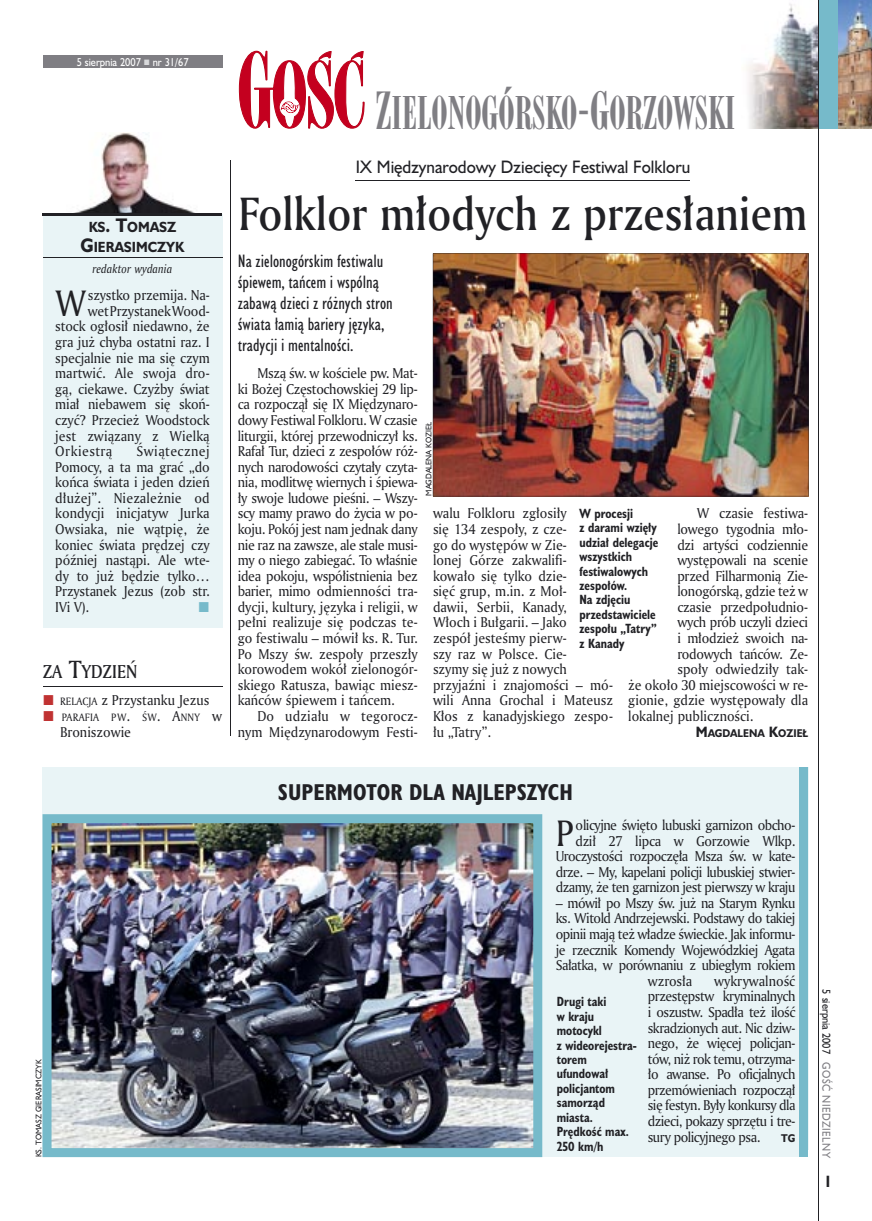
<style>
.page{position:relative;width:872px;height:1221px;background:#fff}
.page>*{position:absolute;margin:0;border:0;box-sizing:border-box;transform-origin:0 0}
.t1{font:45px "Amerigo Md PL";color:#212125;scale:.9 1}
.t2{font:43.5px "Modern 735 PL";color:#7f7e83;scale:.9 1}
.t3{font:35.55px "Amerigo PL";color:#212125;scale:.9 1}
.t4{font:35.55px "Amerigo PL";color:#212125;scale:.94 1}
.t5{font:700 21px "Humanst 521 Cn PL";color:#212125}
.t6{font:18px "Amerigo Md PL";color:#212125;scale:.9 1}
.t7{font:16.5px/21px "Humanst 521 Cn PL";color:#212125}
.t8{font:16.5px "Humanst 521 PL";color:#212125;scale:.94 1}
.t9{font:700 15px "Humanst 521 Cn PL";color:#212125;scale:.94 1}
.t10{font:13.8px/15.6px "Amerigo PL";letter-spacing:-.01em;color:#212125;text-align:justify;scale:.94 1}
.t11{font:13.8px/15.6px "Amerigo PL";letter-spacing:-.04em;color:#212125;text-align:right;scale:.94 1}
.t12{font:13.8px "Amerigo PL";letter-spacing:.035em;color:#212125;scale:.94 1}
.t13{font:700 13.5px/19.5px "Humanst 521 PL";color:#212125;text-align:center;scale:.9 1}
.t14{font:700 12.3px/14.4px "Humanst 521 Cn PL";color:#212125;scale:.94 1}
.t15{font:italic 11.7px "Amerigo PL";color:#212125;scale:.94 1}
.t16{font:10.5px "Humanst 521 PL";color:#fff;scale:.9 1}
.t17{font:10.5px "Humanst 521 PL";letter-spacing:.05em;color:#7f7e83;scale:.9 1}
.t18{font:10.5px "Humanst 521 PL";color:#212125;scale:.9 1}
.t19{font:10.35px "Amerigo PL";letter-spacing:.02em;color:#212125;scale:.94 1}
.t20{font:700 10.35px "Humanst 521 PL";color:#212125;scale:.9 1}
.t21{font:7.5px "Humanst 521 PL";color:#212125;scale:.94 1}
.s1{font-size:18px}
.s2{font-size:24px}
.s3{font-size:10.35px}
.s4{font-size:13.8px}
.s5{font-size:49.5px}
</style>
<div class="page">
<img style="left:837px;top:0;width:35px;height:129px">
<img style="left:746px;top:3px;width:72px;height:126px">
<div style="left:43px;top:214px;width:179px;height:413px;background:#e9f4f6"></div>
<div style="left:43px;top:55px;width:179px;height:13px;background:#7f7e83"></div>
<hr style="left:230px;top:160px;width:1px;height:575px;background:#212125">
<hr style="left:43px;top:686px;width:179px;height:1px;background:#212125">
<div style="left:43px;top:767px;width:765px;height:383px;background:#e9f4f6"></div>
<img style="left:43px;top:814px;width:499px;height:342px">
<div style="left:799px;top:767px;width:9px;height:389px;background:#76baca"></div>
<svg style="left:239px;top:51px;width:125px;height:78px"></svg>
<div style="left:818px;top:0;width:19px;height:129px;background:#76baca"></div>
<hr style="left:818px;top:0;width:1px;height:1220px;background:#212125">
<img style="left:74px;top:133px;width:121px;height:80px">
<hr style="left:43px;top:213px;width:179px;height:2px;background:#212125">
<hr style="left:43px;top:216px;width:179px;height:1px;background:#212125">
<hr style="left:43px;top:257px;width:179px;height:1px;background:#212125">
<hr style="left:356px;top:180px;width:334px;height:1px;background:#212125">
<img style="left:433px;top:253px;width:375px;height:243px">
<p class="t16" style="left:77px;top:55px;width:126px">5 sierpnia 2007 nr 31/67</p>
<p class="t13" style="left:80px;top:217px;width:117px">KS<span class="s1">. T</span>OMASZ<br><span class="s1">G</span>IERASIMCZYK</p>
<p class="t15" style="left:93px;top:261px;width:86px">redaktor wydania</p>
<h3 class="t3" style="left:55px;top:279px;width:35px">W</h3>
<p class="t10" style="left:88px;top:287px;width:131px">szystko przemija. Na-</p>
<p class="t10" style="left:88px;top:303px;width:131px">wet Przystanek Wood-</p>
<p class="t10" style="left:55px;top:318px;width:166px">stock ogłosił niedawno, że</p>
<p class="t10" style="left:55px;top:334px;width:166px">gra już chyba ostatni raz. I</p>
<p class="t10" style="left:55px;top:349px;width:166px">specjalnie nie ma się czym</p>
<p class="t10" style="left:55px;top:365px;width:166px">martwić. Ale swoja dro-</p>
<p class="t10" style="left:55px;top:380px;width:166px">gą, ciekawe. Czyżby świat</p>
<p class="t10" style="left:55px;top:396px;width:166px">miał niebawem się skoń-</p>
<p class="t10" style="left:55px;top:412px;width:166px">czyć? Przecież Woodstock</p>
<p class="t10" style="left:55px;top:427px;width:166px">jest związany z Wielką</p>
<p class="t12" style="left:55px;top:442px;width:62px">Orkiestrą</p>
<p class="t10" style="left:55px;top:443px;width:166px;text-indent:81px">Świątecznej Pomocy, a ta ma grać „do końca świata i jeden dzień dłużej”. Niezależnie od kondycji inicjatyw Jurka Owsiaka, nie wątpię, że koniec świata prędzej czy później nastąpi. Ale wte&shy;dy to już będzie tylko… Przystanek Jezus (zob str.<br>IVi V).</p>
<h3 class="t6" style="left:43px;top:659px;width:107px">ZA <span class="s2">T</span>YDZIEŃ</h3>
<p class="t10" style="left:60px;top:692px;width:160px"><span class="s3">RELACJA</span> z Przystanku Jezus</p>
<p class="t19" style="left:62px;top:710px;width:172px">PARAFIA PW<span class="s4">.</span> ŚW<span class="s4">. A</span>NNY <span class="s4">w</span></p>
<p class="t10" style="left:60px;top:723px;width:77px">Broniszowie</p>
<h2 class="t2" style="left:375px;top:86px;width:402px"><span class="s5">Z</span>IELONOGÓRSKO-<span class="s5">G</span>ORZOWSKI</h2>
<p class="t8" style="left:356px;top:156px;width:357px">IX Międzynarodowy Dziecięcy Festiwal Folkloru</p>
<h1 class="t1" style="left:239px;top:183px;width:633px">Folklor młodych z przesłaniem</h1>
<p class="t7" style="left:238px;top:250px;width:156px">Na zielonogórskim festiwalu śpiewem, tańcem i wspólną zabawą dzieci z różnych stron świata łamią bariery języka, tradycji i mentalności.</p>
<p class="t10" style="left:238px;top:365px;width:193px;text-indent:20px">Mszą św. w kościele pw. Mat&shy;ki Bożej Częstochowskiej 29 lip&shy;ca rozpoczął się IX Międzynaro&shy;dowy Festiwal Folkloru. W czasie liturgii, której przewodniczył ks.<br>Rafał Tur, dzieci z zespołów róż&shy;nych narodowości czytały czyta&shy;nia, modlitwę wiernych i śpiewa&shy;ły swoje ludowe pieśni. – Wszy&shy;scy mamy prawo do życia w po&shy;koju. Pokój jest nam jednak dany nie raz na zawsze, ale stale musi&shy;my o niego zabiegać. To właśnie idea pokoju, współistnienia bez barier, mimo odmienności tra&shy;dycji, kultury, języka i religii, w pełni realizuje się podczas te&shy;go festiwalu – mówił ks. R. Tur.<br>Po Mszy św. zespoły przeszły korowodem wokół zielonogór&shy;skiego Ratusza, bawiąc miesz&shy;kańców śpiewem i tańcem.</p>
<p class="t10" style="left:238px;top:707px;width:193px;text-align:right">Do udziału w tegorocz&shy;nym Międzynarodowym Festi-</p>
<p class="t21" style="left:424px;top:495px;width:80px;rotate:-90deg">MAGDALENA KOZIEŁ</p>
<p class="t10" style="left:433px;top:505px;width:193px;text-align:left">walu Folkloru zgłosiły<br>się 134 zespoły, z cze-<br>go do występów w Zie-<br>lonej Górze zakwalifi-<br>kowało się tylko dzie-<br>sięć grup, m.in. z Moł-<br>dawii, Serbii, Kanady,<br>Włoch i Bułgarii. – Jako<br>zespół jesteśmy pierw-<br>szy raz w Polsce. Cie-<br>szymy się już z nowych przyjaźni i znajomości – mó&shy;wili Anna Grochal i Mateusz<br>Kłos z kanadyjskiego zespo&shy;łu „Tatry”.</p>
<p class="t10" style="left:697px;top:505px;width:120px">W czasie festiwa-</p>
<p class="t14" style="left:579px;top:506px;width:85px">W procesji<br>z darami wzięły udział delegacje wszystkich festiwalowych zespołów.<br>Na zdjęciu przedstawiciele zespołu „Tatry” z Kanady</p>
<p class="t10" style="left:677px;top:521px;width:141px">lowego tygodnia mło-</p>
<p class="t10" style="left:677px;top:536px;width:141px">dzi artyści codziennie</p>
<p class="t10" style="left:677px;top:552px;width:141px">występowali na scenie</p>
<p class="t10" style="left:677px;top:567px;width:141px">przed Filharmonią Zie-</p>
<p class="t10" style="left:677px;top:583px;width:141px">lonogórską, gdzie też w</p>
<p class="t10" style="left:677px;top:598px;width:141px">czasie przedpołudnio-</p>
<p class="t10" style="left:677px;top:614px;width:141px">wych prób uczyli dzieci</p>
<p class="t10" style="left:677px;top:630px;width:141px">i młodzież swoich na-</p>
<p class="t10" style="left:677px;top:645px;width:141px">rodowych tańców. Ze-</p>
<p class="t10" style="left:677px;top:661px;width:141px">społy odwiedziły tak-</p>
<p class="t10" style="left:628px;top:676px;width:193px">że około 30 miejscowości w re-</p>
<p class="t10" style="left:628px;top:692px;width:193px">gionie, gdzie występowały dla</p>
<p class="t10" style="left:628px;top:707px;width:135px">lokalnej publiczności.</p>
<p class="t20" style="left:696px;top:725px;width:126px"><span class="s4">M</span>AGDALENA <span class="s4">K</span>OZIEŁ</p>
<p class="t21" style="left:33px;top:1156px;width:105px;rotate:-90deg">KS. TOMASZ GIERASIMCZYK</p>
<h3 class="t5" style="left:278px;top:777px;width:296px">SUPERMOTOR DLA NAJLEPSZYCH</h3>
<p class="t11" style="left:556px;top:816px;width:256px">olicyjne święto lubuski garnizon obcho&shy;dził 27 lipca w Gorzowie Wlkp.<br>Uroczystości rozpoczęła Msza św. w kate&shy;drze. – My, kapelani policji lubuskiej stwier&shy;dzamy, że ten garnizon jest pierwszy w kraju</p>
<p class="t11" style="left:556px;top:894px;width:256px">– mówił po Mszy św. już na Starym Rynku</p>
<p class="t11" style="left:556px;top:910px;width:256px">ks. Witold Andrzejewski. Podstawy do takiej</p>
<p class="t11" style="left:556px;top:925px;width:256px">opinii mają też władze świeckie. Jak informu-</p>
<p class="t11" style="left:556px;top:941px;width:256px">je rzecznik Komendy Wojewódzkiej Agata</p>
<p class="t11" style="left:556px;top:957px;width:256px">Sałatka, w porównaniu z ubiegłym rokiem</p>
<p class="t10" style="left:648px;top:972px;width:49px">wzrosła</p>
<h3 class="t4" style="left:556px;top:809px;width:20px">P</h3>
<p class="t10" style="left:648px;top:972px;width:158px;text-indent:66px">wykrywalność przestępstw kryminalnych i oszustw. Spadła też ilość skradzionych aut. Nic dziw&shy;nego, że więcej policjan&shy;tów, niż rok temu, otrzyma&shy;ło awanse. Po oficjalnych przemówieniach rozpoczął się festyn. Były konkursy dla dzieci, pokazy sprzętu i tre&shy;sury policyjnego psa.</p>
<p class="t14" style="left:557px;top:994px;width:87px">Drugi taki<br>w kraju motocykl<br>z wideorejestra&shy;torem ufundował policjantom samorząd miasta.<br>Prędkość max.<br>250 km/h</p>
<p class="t20" style="left:781px;top:1130px;width:17px">TG</p>
<p class="t18" style="left:833px;top:989px;width:73px;rotate:90deg">5 sierpnia 2007</p>
<p class="t17" style="left:833px;top:1062px;width:108px;rotate:90deg">GOŚĆ NIEDZIELNY</p>
<p class="t9" style="left:825px;top:1171px;width:6px">I</p>
</div>
